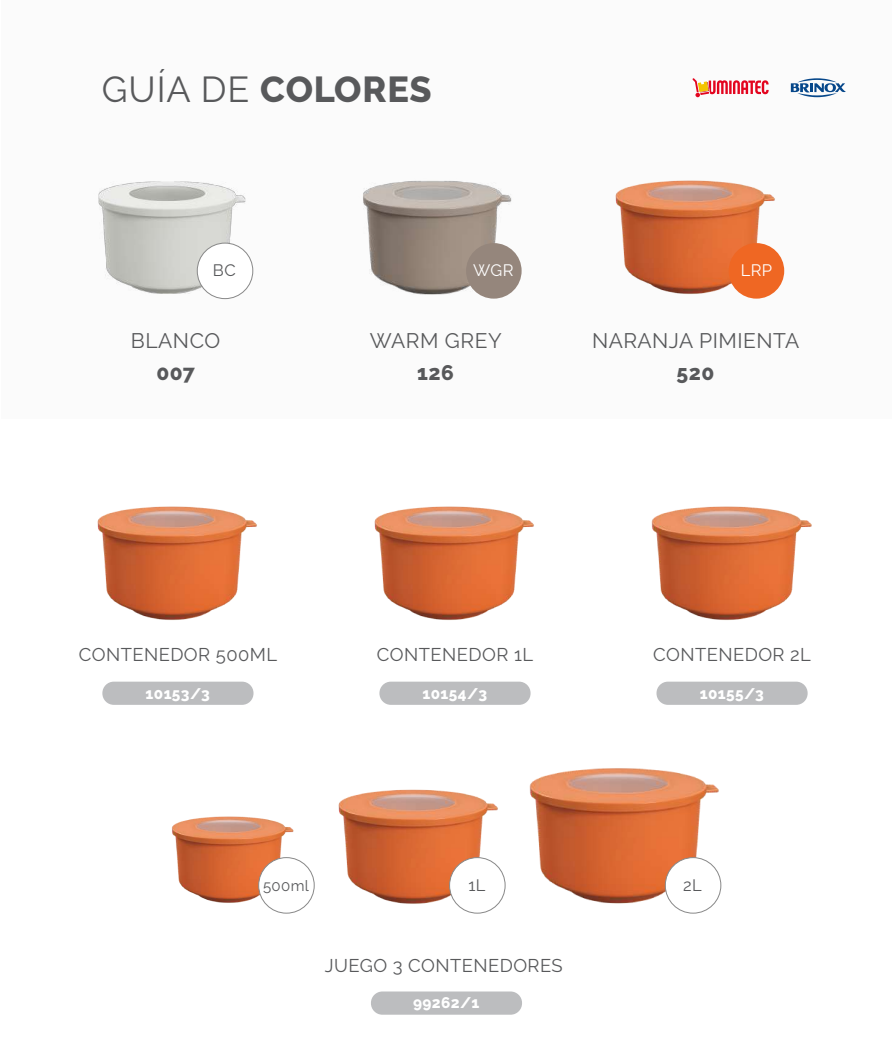
<style>
.page{position:relative;width:893px;height:1063px;background:#fff}
.page>*{position:absolute;margin:0;border:0;box-sizing:border-box;transform-origin:0 0}
.t1{font:800 36px "Raleway";letter-spacing:.02em;color:#58595b}
.t2{font:21px "Raleway";letter-spacing:.025em;color:#58595b}
.t3{font:800 21px "Raleway";letter-spacing:.025em;color:#58595b}
.t4{font:18.45px "Raleway";letter-spacing:.025em;color:#58595b}
.t5{font:16.5px "Raleway";color:#58595b}
.t6{font:16.5px "Raleway";letter-spacing:.025em;color:#fff}
.t7{font:800 15.3px "Raleway";letter-spacing:.025em;color:#fff}
.t8{font:15px "Raleway";letter-spacing:.025em;color:#58595b}
.s1{font-weight:400}
</style>
<div class="page">
<div style="left:1px;top:0;width:891px;height:419px;background:#f7f7f8"></div>
<img style="left:98px;top:181px;width:156px;height:119px">
<img style="left:363px;top:181px;width:149px;height:114px">
<img style="left:615px;top:180px;width:163px;height:118px">
<div style="left:197px;top:243px;width:56px;height:56px;background:#fff;border-radius:50%"></div>
<div style="left:197px;top:243px;width:56px;height:56px;border:1px solid #888;border-radius:50%"></div>
<div style="left:466px;top:243px;width:56px;height:56px;background:#95867c;border-radius:50%"></div>
<div style="left:729px;top:243px;width:55px;height:56px;background:#ef6723;border-radius:50%"></div>
<div style="left:371px;top:992px;width:151px;height:23px;background:#bcbdbf;border-radius:11px"></div>
<img style="left:97px;top:506px;width:160px;height:114px">
<div style="left:102px;top:682px;width:151px;height:23px;background:#bcbdbf;border-radius:11px"></div>
<img style="left:374px;top:506px;width:160px;height:114px">
<div style="left:379px;top:682px;width:152px;height:23px;background:#bcbdbf;border-radius:11px"></div>
<img style="left:651px;top:506px;width:161px;height:114px">
<div style="left:656px;top:682px;width:152px;height:23px;background:#bcbdbf;border-radius:11px"></div>
<img style="left:171px;top:816px;width:125px;height:92px">
<img style="left:338px;top:789px;width:163px;height:122px">
<img style="left:529px;top:768px;width:193px;height:143px">
<div style="left:259px;top:858px;width:55px;height:55px;background:#fff;border-radius:50%"></div>
<div style="left:258px;top:857px;width:57px;height:57px;border:1px solid #888;border-radius:50%"></div>
<div style="left:450px;top:858px;width:55px;height:55px;background:#fff;border-radius:50%"></div>
<div style="left:449px;top:857px;width:56px;height:57px;border:1px solid #888;border-radius:50%"></div>
<div style="left:665px;top:858px;width:56px;height:55px;background:#fff;border-radius:50%"></div>
<div style="left:665px;top:857px;width:56px;height:57px;border:1px solid #888;border-radius:50%"></div>
<svg style="left:692px;top:78px;width:77px;height:19px"></svg>
<svg style="left:791px;top:78px;width:55px;height:19px"></svg>
<h1 class="t1" style="left:102px;top:69px;width:331px"><span class="s1">GUÍA DE</span> COLORES</h1>
<p class="t5" style="left:213px;top:261px;width:24px">BC</p>
<p class="t6" style="left:473px;top:261px;width:42px">WGR</p>
<p class="t6" style="left:741px;top:261px;width:33px">LRP</p>
<p class="t2" style="left:131px;top:329px;width:91px">BLANCO</p>
<p class="t3" style="left:156px;top:360px;width:40px">007</p>
<p class="t2" style="left:370px;top:329px;width:133px">WARM GREY</p>
<p class="t3" style="left:417px;top:360px;width:38px">126</p>
<p class="t2" style="left:592px;top:329px;width:209px">NARANJA PIMIENTA</p>
<p class="t3" style="left:676px;top:360px;width:39px">520</p>
<p class="t4" style="left:79px;top:644px;width:200px">CONTENEDOR 500ML</p>
<p class="t7" style="left:146px;top:684px;width:66px">10153/3</p>
<p class="t4" style="left:377px;top:644px;width:158px">CONTENEDOR 1L</p>
<p class="t7" style="left:423px;top:684px;width:66px">10154/3</p>
<p class="t4" style="left:653px;top:644px;width:159px">CONTENEDOR 2L</p>
<p class="t7" style="left:700px;top:684px;width:66px">10155/3</p>
<p class="t8" style="left:263px;top:877px;width:47px">500ml</p>
<p class="t5" style="left:468px;top:875px;width:19px">1L</p>
<p class="t5" style="left:683px;top:875px;width:20px">2L</p>
<p class="t4" style="left:325px;top:955px;width:239px">JUEGO 3 CONTENEDORES</p>
<p class="t7" style="left:413px;top:994px;width:68px">99262/1</p>
</div>
